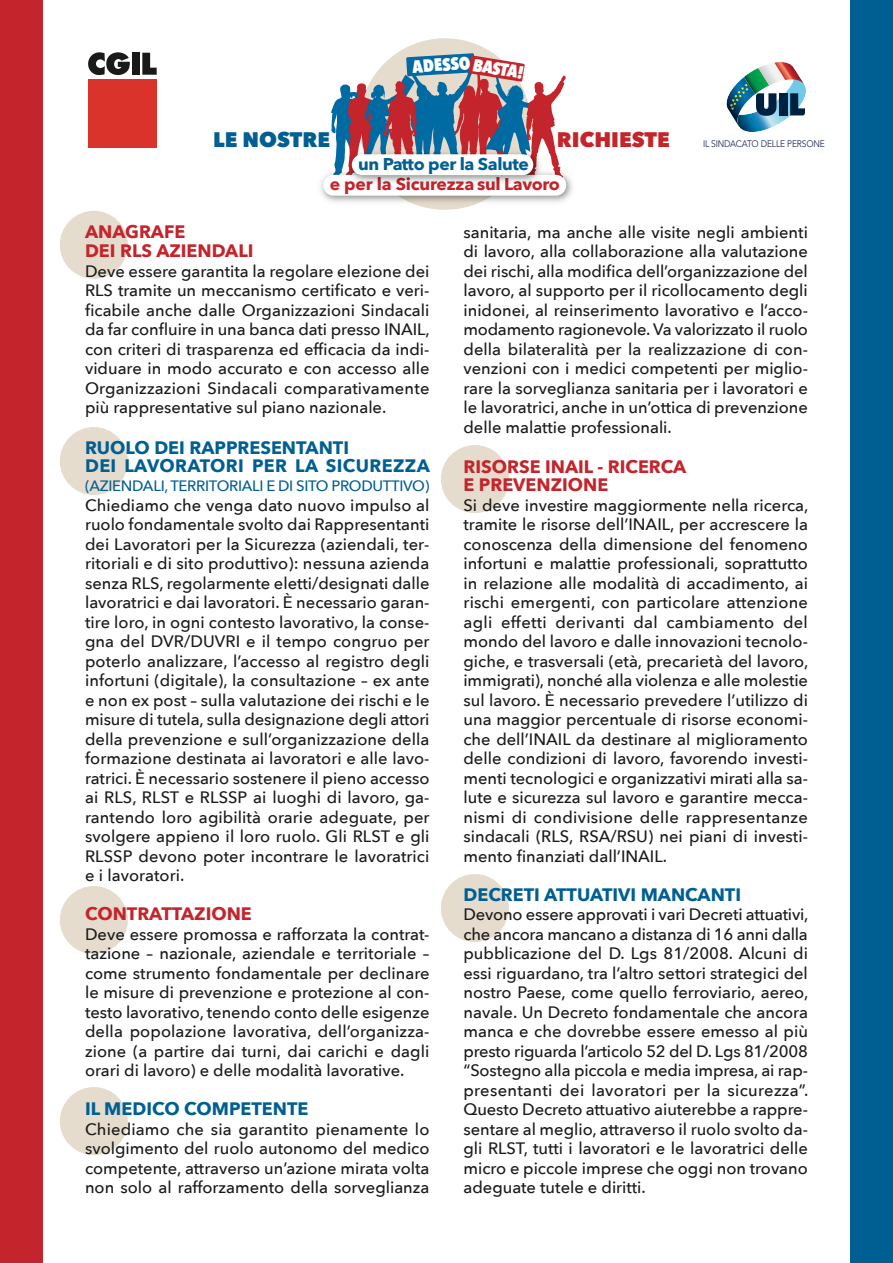
<style>
.page{position:relative;width:893px;height:1263px;background:#fff}
.page>*{position:absolute;margin:0;border:0;box-sizing:border-box;transform-origin:0 0}
.t1{font:800 21px "Avenir Next";color:#c4242b}
.t2{font:800 21px "Avenir Next";color:#005f92}
.t3{font:700 18px/18px "Avenir Next";color:#005f92}
.t4{font:700 18px/19.5px "Avenir Next";color:#c4242b}
.t5{font:800 17.85px "Avenir Next Condensed";color:#fff}
.t6{font:700 16.95px "Avenir Next";letter-spacing:-.01em;color:#c4242b}
.t7{font:700 16.95px "Avenir Next";letter-spacing:-.025em;color:#005f92}
.t8{font:500 16.5px/19.5px "Avenir Next";color:#1a1a1a;text-align:justify}
.t9{font:500 15px "Avenir Next";letter-spacing:-.02em;color:#005f92}
.t10{font:9.45px "Avenir Next";letter-spacing:-.02em;color:#1c2852;scale:.9 1}
</style>
<div class="page">
<div style="left:60px;top:211px;width:68px;height:68px;background:#e5dccd;border-radius:50%"></div>
<div style="left:60px;top:427px;width:68px;height:68px;background:#e5dccd;border-radius:50%"></div>
<div style="left:60px;top:886px;width:68px;height:68px;background:#e5dccd;border-radius:50%"></div>
<div style="left:441px;top:445px;width:68px;height:68px;background:#e5dccd;border-radius:50%"></div>
<div style="left:441px;top:874px;width:68px;height:68px;background:#e5dccd;border-radius:50%"></div>
<div style="left:60px;top:1087px;width:68px;height:68px;background:#e5dccd;border-radius:50%"></div>
<div style="left:0;top:0;width:43px;height:1263px;background:#c4242b"></div>
<div style="left:850px;top:0;width:43px;height:1263px;background:#005f92"></div>
<svg style="left:88px;top:52px;width:42px;height:23px"></svg>
<div style="left:132px;top:53px;width:8px;height:22px;background:#1a1a1a"></div>
<svg style="left:142px;top:53px;width:15px;height:22px"></svg>
<div style="left:88px;top:79px;width:69px;height:68px;background:#da332b"></div>
<img style="left:726px;top:62px;width:80px;height:70px">
<div style="left:359px;top:38px;width:172px;height:172px;background:#e5dccd;border-radius:50%"></div>
<svg style="left:331px;top:53px;width:235px;height:113px"></svg>
<img style="left:320px;top:166px;width:252px;height:43px">
<div style="left:323px;top:175px;width:243px;height:21px;background:#fff;border-radius:10px"></div>
<img style="left:343px;top:145px;width:204px;height:37px">
<div style="left:352px;top:154px;width:181px;height:21px;background:#fff;border-radius:10px"></div>
<p class="t5" style="left:412px;top:55px;width:60px;rotate:-3deg">ADESSO</p>
<p class="t5" style="left:475px;top:53px;width:52px;rotate:9deg">BASTA!</p>
<p class="t2" style="left:213px;top:126px;width:118px">LE NOSTRE</p>
<p class="t1" style="left:557px;top:126px;width:114px">RICHIESTE</p>
<p class="t10" style="left:703px;top:138px;width:137px">IL SINDACATO DELLE PERSONE</p>
<p class="t7" style="left:358px;top:153px;width:172px">un Patto per la Salute</p>
<p class="t6" style="left:330px;top:173px;width:232px">e per la Sicurezza sul Lavoro</p>
<p class="t4" style="left:85px;top:222px;width:170px">ANAGRAFE<br>DEI RLS AZIENDALI</p>
<p class="t8" style="left:85px;top:262px;width:346px">Deve essere garantita la regolare elezione dei RLS tramite un meccanismo certificato e veri&shy;ficabile anche dalle Organizzazioni Sindacali da far confluire in una banca dati presso INAIL, con criteri di trasparenza ed efficacia da indi&shy;viduare in modo accurato e con accesso alle Organizzazioni Sindacali comparativamente più rappresentative sul piano nazionale.</p>
<p class="t3" style="left:85px;top:439px;width:346px">RUOLO DEI RAPPRESENTANTI<br>DEI LAVORATORI PER LA SICUREZZA</p>
<p class="t9" style="left:85px;top:476px;width:346px">(AZIENDALI, TERRITORIALI E DI SITO PRODUTTIVO)</p>
<p class="t8" style="left:85px;top:496px;width:346px">Chiediamo che venga dato nuovo impulso al ruolo fondamentale svolto dai Rappresentanti dei Lavoratori per la Sicurezza (aziendali, ter&shy;ritoriali e di sito produttivo): nessuna azienda senza RLS, regolarmente eletti/designati dalle lavoratrici e dai lavoratori. È necessario garan&shy;tire loro, in ogni contesto lavorativo, la conse&shy;gna del DVR/DUVRI e il tempo congruo per poterlo analizzare, l’accesso al registro degli infortuni (digitale), la consultazione – ex ante e non ex post – sulla valutazione dei rischi e le misure di tutela, sulla designazione degli attori della prevenzione e sull’organizzazione della formazione destinata ai lavoratori e alle lavo&shy;ratrici. È necessario sostenere il pieno accesso ai RLS, RLST e RLSSP ai luoghi di lavoro, ga&shy;rantendo loro agibilità orarie adeguate, per svolgere appieno il loro ruolo. Gli RLST e gli RLSSP devono poter incontrare le lavoratrici e i lavoratori.</p>
<p class="t4" style="left:85px;top:905px;width:168px">CONTRATTAZIONE</p>
<p class="t8" style="left:85px;top:925px;width:346px">Deve essere promossa e rafforzata la contrat&shy;tazione – nazionale, aziendale e territoriale – come strumento fondamentale per declinare le misure di prevenzione e protezione al con&shy;testo lavorativo, tenendo conto delle esigenze della popolazione lavorativa, dell’organizza&shy;zione (a partire dai turni, dai carichi e dagli orari di lavoro) e delle modalità lavorative.</p>
<p class="t3" style="left:85px;top:1100px;width:225px">IL MEDICO COMPETENTE</p>
<p class="t8" style="left:85px;top:1120px;width:346px">Chiediamo che sia garantito pienamente lo svolgimento del ruolo autonomo del medico competente, attraverso un’azione mirata volta non solo al rafforzamento della sorveglianza</p>
<p class="t8" style="left:463px;top:223px;width:346px">sanitaria, ma anche alle visite negli ambienti di lavoro, alla collaborazione alla valutazione dei rischi, alla modifica dell’organizzazione del lavoro, al supporto per il ricollocamento degli inidonei, al reinserimento lavorativo e l’acco&shy;modamento ragionevole. Va valorizzato il ruolo della bilateralità per la realizzazione di con&shy;venzioni con i medici competenti per miglio&shy;rare la sorveglianza sanitaria per i lavoratori e le lavoratrici, anche in un’ottica di prevenzione delle malattie professionali.</p>
<p class="t4" style="left:463px;top:458px;width:224px;line-height:18px">RISORSE INAIL - RICERCA<br>E PREVENZIONE</p>
<p class="t8" style="left:463px;top:496px;width:346px">Si deve investire maggiormente nella ricerca, tramite le risorse dell’INAIL, per accrescere la conoscenza della dimensione del fenomeno infortuni e malattie professionali, soprattutto in relazione alle modalità di accadimento, ai rischi emergenti, con particolare attenzione agli effetti derivanti dal cambiamento del mondo del lavoro e dalle innovazioni tecnolo&shy;giche, e trasversali (età, precarietà del lavoro, immigrati), nonché alla violenza e alle molestie sul lavoro. È necessario prevedere l’utilizzo di una maggior percentuale di risorse economi&shy;che dell’INAIL da destinare al miglioramento delle condizioni di lavoro, favorendo investi&shy;menti tecnologici e organizzativi mirati alla sa&shy;lute e sicurezza sul lavoro e garantire mecca&shy;nismi di condivisione delle rappresentanze sindacali (RLS, RSA/RSU) nei piani di investi&shy;mento finanziati dall’INAIL.</p>
<p class="t3" style="left:463px;top:886px;width:279px">DECRETI ATTUATIVI MANCANTI</p>
<p class="t8" style="left:463px;top:905px;width:346px">Devono essere approvati i vari Decreti attuativi, che ancora mancano a distanza di 16 anni dalla pubblicazione del D. Lgs 81/2008. Alcuni di essi riguardano, tra l’altro settori strategici del nostro Paese, come quello ferroviario, aereo, navale. Un Decreto fondamentale che ancora manca e che dovrebbe essere emesso al più presto riguarda l’articolo 52 del D. Lgs 81/2008 “Sostegno alla piccola e media impresa, ai rap&shy;presentanti dei lavoratori per la sicurezza”.<br>Questo Decreto attuativo aiuterebbe a rappre&shy;sentare al meglio, attraverso il ruolo svolto da&shy;gli RLST, tutti i lavoratori e le lavoratrici delle micro e piccole imprese che oggi non trovano adeguate tutele e diritti.</p>
</div>
